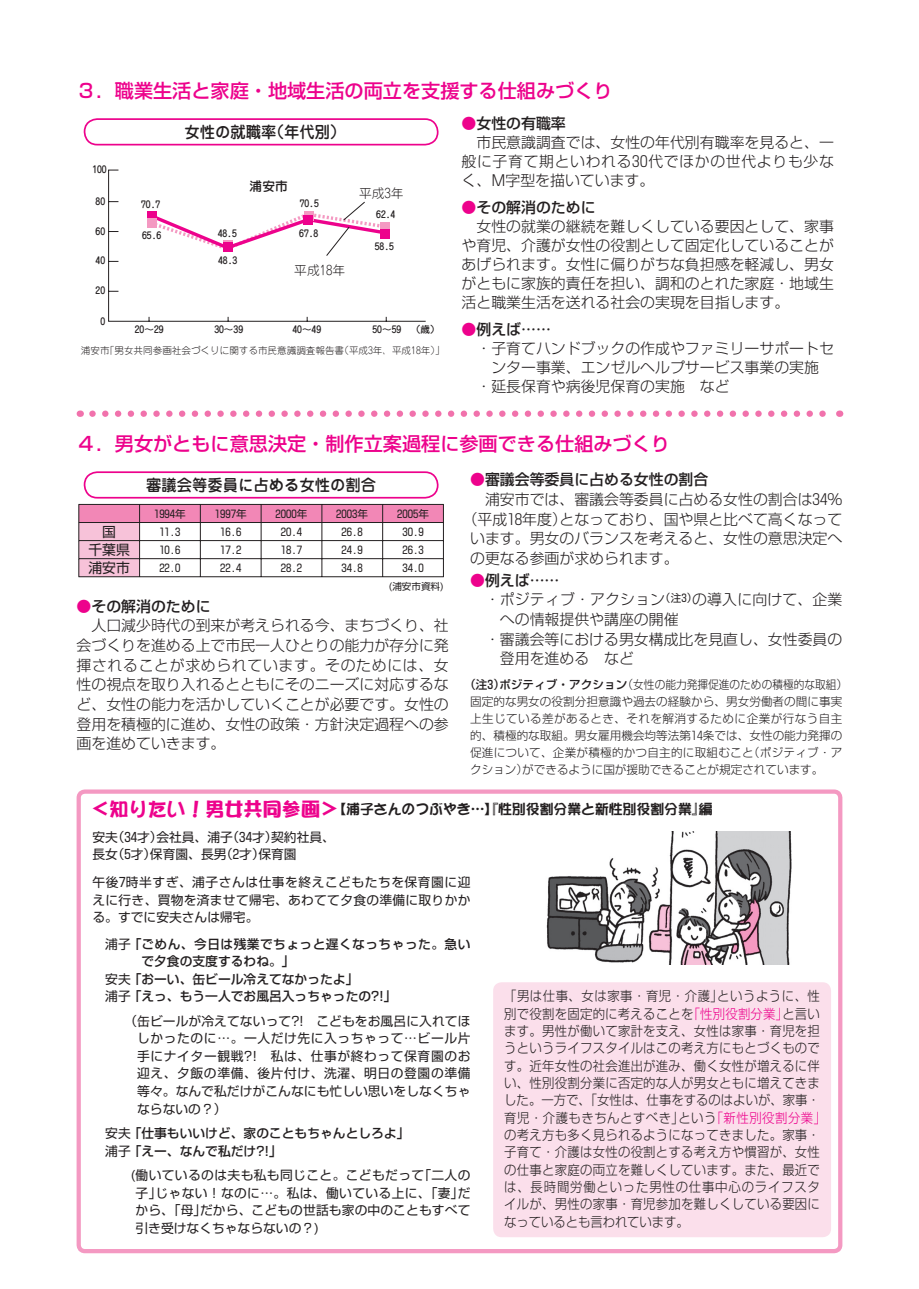
<style>
.page{position:relative;width:919px;height:1289px;background:#fff}
.page>*{position:absolute;margin:0;border:0;box-sizing:border-box;transform-origin:0 0}
.t1{font:19.2px "Shin Go Pro Medium 90 pv RKSJ H";color:#ed028c}
.t2{font:15.9px "Jun 34 Pro Medium 90 pv RKSJ H";color:#231f20;scale:.96 1}
.t3{font:14.85px/19.6px "Shin Go Pro Light 90 pv RKSJ H";color:#231f20;text-align:justify}
.t4{font:14.85px "Shin Go Pro Medium 90 pv RKSJ H";color:#231f20}
.t5{font:13.8px "DFPOP1 Std W9 90 pv RKSJ H";color:#231f20}
.t6{font:13.8px "Shin Go Pro Regular 90 pv RKSJ H";color:#231f20}
.t7{font:13.35px/17.4px "Shin Go Pro Light 90 pv RKSJ H";letter-spacing:.02em;color:#231f20;text-align:justify;scale:.93 1}
.t8{font:12.75px/17.5px "Shin Go Pro Regular 90 pv RKSJ H";letter-spacing:.01em;color:#231f20;text-align:justify}
.t9{font:12.75px/17.5px "Shin Go Pro Medium 90 pv RKSJ H";color:#231f20}
.t10{font:12.75px "Shin Go Pro Medium 90 pv RKSJ H";letter-spacing:.03em;color:#231f20}
.t11{font:12.75px "Jun 101 Pro Light 90 pv RKSJ H";color:#231f20}
.t12{font:12.75px "Jun 34 Pro Medium 90 pv RKSJ H";color:#231f20}
.t13{font:11.7px/17px "Shin Go Pro Light 90 pv RKSJ H";color:#231f20;text-align:justify}
.t14{font:10.65px "Shin Go Pro Regular 90 pv RKSJ H";color:#231f20}
.t15{font:9.6px "Jun 34 Pro Medium 90 pv RKSJ H";color:#231f20}
.t16{font:9.6px "Jun 101 Pro Light 90 pv RKSJ H";color:#231f20}
.t17{font:9.6px "Shin Go Pro Regular 90 pv RKSJ H";color:#231f20}
.s1{color:#ed028c}
.s2{font-family:"Shin Go Pro Medium 90 pv RKSJ H"}
.s3{font-family:"DFPOP1 Std W12 90 pv RKSJ H";font-size:19.2px;color:#ed028c}
.s4{font-family:"Shin Go Pro Regular 90 pv RKSJ H"}
</style>
<div class="page">
<svg style="left:108px;top:169px;width:318px;height:153px"></svg>
<svg style="left:146px;top:201px;width:244px;height:55px"></svg>
<svg style="left:92px;top:410px;width:734px;height:7px"></svg>
<svg style="left:76px;top:789px;width:767px;height:465px"></svg>
<div style="left:90px;top:795px;width:735px;height:28px;background:#fff"></div>
<svg style="left:78px;top:504px;width:366px;height:72px"></svg>
<hr style="left:78px;top:576px;width:365px;height:1px;background:#231f20">
<div style="left:84px;top:471px;width:354px;height:27px;border:2px solid #ed028c;border-radius:13px"></div>
<div style="left:493px;top:982px;width:338px;height:255px;background:#fbdfeb;border-radius:9px"></div>
<div style="left:84px;top:118px;width:354px;height:27px;border:2px solid #ed028c;border-radius:13px"></div>
<img style="left:543px;top:831px;width:252px;height:133px">
<p class="t1" style="left:77px;top:83px;width:537px">３．職業生活と家庭・地域生活の両立を支援する仕組みづくり</p>
<p class="t2" style="left:184px;top:126px;width:161px">女性の就職率(年代別)</p>
<p class="t15" style="left:92px;top:166px;width:16px">100</p>
<p class="t15" style="left:96px;top:197px;width:11px">80</p>
<p class="t15" style="left:96px;top:227px;width:11px">60</p>
<p class="t15" style="left:96px;top:257px;width:11px">40</p>
<p class="t15" style="left:96px;top:287px;width:11px">20</p>
<p class="t15" style="left:100px;top:317px;width:6px">0</p>
<p class="t16" style="left:81px;top:347px;width:360px">浦安市｢男女共同参画社会づくりに関する市民意識調査報告書(平成3年、平成18年)｣</p>
<p class="t12" style="left:250px;top:181px;width:40px">浦安市</p>
<p class="t11" style="left:359px;top:189px;width:46px">平成3年</p>
<p class="t15" style="left:300px;top:199px;width:21px">70.5</p>
<p class="t15" style="left:141px;top:201px;width:21px">70.7</p>
<p class="t15" style="left:376px;top:211px;width:21px">62.4</p>
<p class="t15" style="left:375px;top:243px;width:21px">58.5</p>
<p class="t15" style="left:299px;top:229px;width:21px">67.8</p>
<p class="t15" style="left:218px;top:230px;width:21px">48.5</p>
<p class="t15" style="left:142px;top:232px;width:21px">65.6</p>
<p class="t15" style="left:218px;top:256px;width:21px">48.3</p>
<p class="t11" style="left:294px;top:265px;width:53px">平成18年</p>
<p class="t15" style="left:214px;top:325px;width:30px">30～39</p>
<p class="t15" style="left:292px;top:325px;width:30px">40～49</p>
<p class="t15" style="left:372px;top:325px;width:30px">50～59</p>
<p class="t15" style="left:416px;top:325px;width:21px">(歳)</p>
<p class="t15" style="left:135px;top:325px;width:30px">20～29</p>
<p class="t4" style="left:461px;top:117px;width:106px"><span class="s1">●</span>女性の有職率</p>
<p class="t3" style="left:461px;top:135px;width:374px;line-height:19.2px">　市民意識調査では、女性の年代別有職率を見ると、一般に子育て期といわれる30代でほかの世代よりも少なく、M字型を描いています。</p>
<p class="t4" style="left:461px;top:201px;width:135px"><span class="s1">●</span>その解消のために</p>
<p class="t3" style="left:461px;top:219px;width:374px;line-height:19.2px">　女性の就業の継続を難しくしている要因として、家事や育児、介護が女性の役割として固定化していることがあげられます。女性に偏りがちな負担感を軽減し、男女がともに家族的責任を担い、調和のとれた家庭・地域生活と職業生活を送れる社会の実現を目指します。</p>
<p class="t4" style="left:461px;top:324px;width:91px"><span class="s1">●</span>例えば……</p>
<p class="t3" style="left:461px;top:341px;width:374px">　・ 子育てハンドブックの作成やファミリーサポートセ</p>
<p class="t3" style="left:491px;top:360px;width:329px">ンター事業、エンゼルヘルプサービス事業の実施</p>
<p class="t3" style="left:461px;top:379px;width:269px">　・延長保育や病後児保育の実施　など</p>
<p class="t1" style="left:77px;top:436px;width:595px">４．男女がともに意思決定・制作立案過程に参画できる仕組みづくり</p>
<p class="t2" style="left:146px;top:479px;width:241px">審議会等委員に占める女性の割合</p>
<p class="t14" style="left:154px;top:509px;width:33px">1994年</p>
<p class="t14" style="left:215px;top:509px;width:33px">1997年</p>
<p class="t14" style="left:275px;top:509px;width:33px">2000年</p>
<p class="t14" style="left:336px;top:509px;width:33px">2003年</p>
<p class="t14" style="left:397px;top:509px;width:33px">2005年</p>
<p class="t6" style="left:102px;top:526px;width:15px">国</p>
<p class="t14" style="left:159px;top:527px;width:23px">11.3</p>
<p class="t14" style="left:220px;top:527px;width:23px">16.6</p>
<p class="t14" style="left:281px;top:527px;width:23px">20.4</p>
<p class="t14" style="left:341px;top:527px;width:23px">26.8</p>
<p class="t14" style="left:402px;top:527px;width:23px">30.9</p>
<p class="t6" style="left:88px;top:544px;width:43px">千葉県</p>
<p class="t14" style="left:159px;top:545px;width:23px">10.6</p>
<p class="t14" style="left:220px;top:545px;width:23px">17.2</p>
<p class="t14" style="left:281px;top:545px;width:23px">18.7</p>
<p class="t14" style="left:341px;top:545px;width:23px">24.9</p>
<p class="t14" style="left:402px;top:545px;width:23px">26.3</p>
<p class="t6" style="left:88px;top:562px;width:43px">浦安市</p>
<p class="t14" style="left:159px;top:563px;width:23px">22.0</p>
<p class="t14" style="left:220px;top:563px;width:23px">22.4</p>
<p class="t14" style="left:281px;top:563px;width:23px">28.2</p>
<p class="t14" style="left:341px;top:563px;width:23px">34.8</p>
<p class="t14" style="left:402px;top:563px;width:23px">34.0</p>
<p class="t17" style="left:389px;top:582px;width:56px">(浦安市資料)</p>
<p class="t4" style="left:77px;top:600px;width:135px"><span class="s1">●</span>その解消のために</p>
<p class="t3" style="left:77px;top:617px;width:374px">　人口減少時代の到来が考えられる今、まちづくり、社会づくりを進める上で市民一人ひとりの能力が存分に発揮されることが求められています。そのためには、女性の視点を取り入れるとともにそのニーズに対応するなど、女性の能力を活かしていくことが必要です。女性の登用を積極的に進め、女性の政策・方針決定過程への参画を進めていきます。</p>
<p class="t4" style="left:470px;top:474px;width:240px"><span class="s1">●</span>審議会等委員に占める女性の割合</p>
<p class="t3" style="left:470px;top:491px;width:374px">　浦安市では、審議会等委員に占める女性の割合は34％(平成18年度)となっており、国や県と比べて高くなっています。男女のバランスを考えると、女性の意思決定への更なる参画が求められます。</p>
<p class="t4" style="left:470px;top:574px;width:91px"><span class="s1">●</span>例えば……</p>
<p class="t3" style="left:470px;top:592px;width:374px">　・ ポジティブ・アクション<sup>(注3)</sup>の導入に向けて、企業</p>
<p class="t3" style="left:500px;top:611px;width:180px">への情報提供や講座の開催</p>
<p class="t3" style="left:470px;top:631px;width:374px">　・ 審議会等における男女構成比を見直し、女性委員の</p>
<p class="t3" style="left:500px;top:651px;width:135px">登用を進める　など</p>
<p class="t13" style="left:470px;top:678px;width:374px"><span class="s2">(注3)ポジティブ・アクション</span>(女性の能力発揮促進のための積極的な取組)固定的な男女の役割分担意識や過去の経験から、男女労働者の間に事実上生じている差があるとき、それを解消するために企業が行なう自主的、積極的な取組。男女雇用機会均等法第14条では、女性の能力発揮の促進について、企業が積極的かつ自主的に取組むこと(ポジティブ・アクション)ができるように国が援助できることが規定されています。</p>
<p class="t5" style="left:90px;top:804px;width:623px"><span class="s3">＜知りたい！男女共同参画＞</span>【浦子さんのつぶやき…】『性別役割分業と新性別役割分業』編</p>
<p class="t8" style="left:92px;top:830px;width:244px">安夫(34才)会社員、浦子(34才)契約社員、長女(5才)保育園、長男(2才)保育園</p>
<p class="t8" style="left:92px;top:875px;width:379px">午後7時半すぎ、浦子さんは仕事を終えこどもたちを保育園に迎えに行き、買物を済ませて帰宅、あわてて夕食の準備に取りかかる。すでに安夫さんは帰宅。</p>
<p class="t10" style="left:92px;top:939px;width:379px"><span class="s4">　浦子</span> ｢ ごめん、今日は残業でちょっと遅くなっちゃった。急い</p>
<p class="t9" style="left:141px;top:954px;width:148px">で夕食の支度するわね。｣</p>
<p class="t9" style="left:92px;top:971px;width:261px"><span class="s4">　安夫</span> ｢おーい、缶ビール冷えてなかったよ｣</p>
<p class="t9" style="left:92px;top:989px;width:299px"><span class="s4">　浦子</span> ｢えっ、もう一人でお風呂入っちゃったの?!｣</p>
<p class="t8" style="left:137px;top:1013px;width:335px;text-indent:-45px">　　　( 缶ビールが冷えてないって?!　こどもをお風呂に入れてほしかったのに…。一人だけ先に入っちゃって…ビール片手にナイター観戦?!　私は、仕事が終わって保育園のお迎え、夕飯の準備、後片付け、洗濯、明日の登園の準備等々。なんで私だけがこんなにも忙しい思いをしなくちゃならないの？)</p>
<p class="t9" style="left:92px;top:1126px;width:312px"><span class="s4">　安夫</span> ｢仕事もいいけど、家のこともちゃんとしろよ｣<span class="s4">　浦子</span> ｢えー、なんで私だけ?!｣</p>
<p class="t8" style="left:135px;top:1168px;width:336px;text-indent:-43px">　　　( 働いているのは夫も私も同じこと。こどもだって｢二人の子｣じゃない！なのに…。私は、働いている上に、｢妻｣だから、｢母｣だから、こどもの世話も家の中のこともすべて引き受けなくちゃならないの？)</p>
<p class="t7" style="left:504px;top:989px;width:341px;text-indent:6px">｢男は仕事、女は家事・育児・介護｣というように、性別で役割を固定的に考えることを<span class="s1">｢性別役割分業｣</span>と言います。男性が働いて家計を支え、女性は家事・育児を担うというライフスタイルはこの考え方にもとづくものです。近年女性の社会進出が進み、働く女性が増えるに伴い、性別役割分業に否定的な人が男女ともに増えてきました。一方で、｢女性は、仕事をするのはよいが、家事・育児・介護もきちんとすべき｣という<span class="s1">｢新性別役割分業｣</span>の考え方も多く見られるようになってきました。家事・子育て・介護は女性の役割とする考え方や慣習が、女性の仕事と家庭の両立を難しくしています。また、最近では、長時間労働といった男性の仕事中心のライフスタイルが、男性の家事・育児参加を難しくしている要因になっているとも言われています。</p>
</div>
